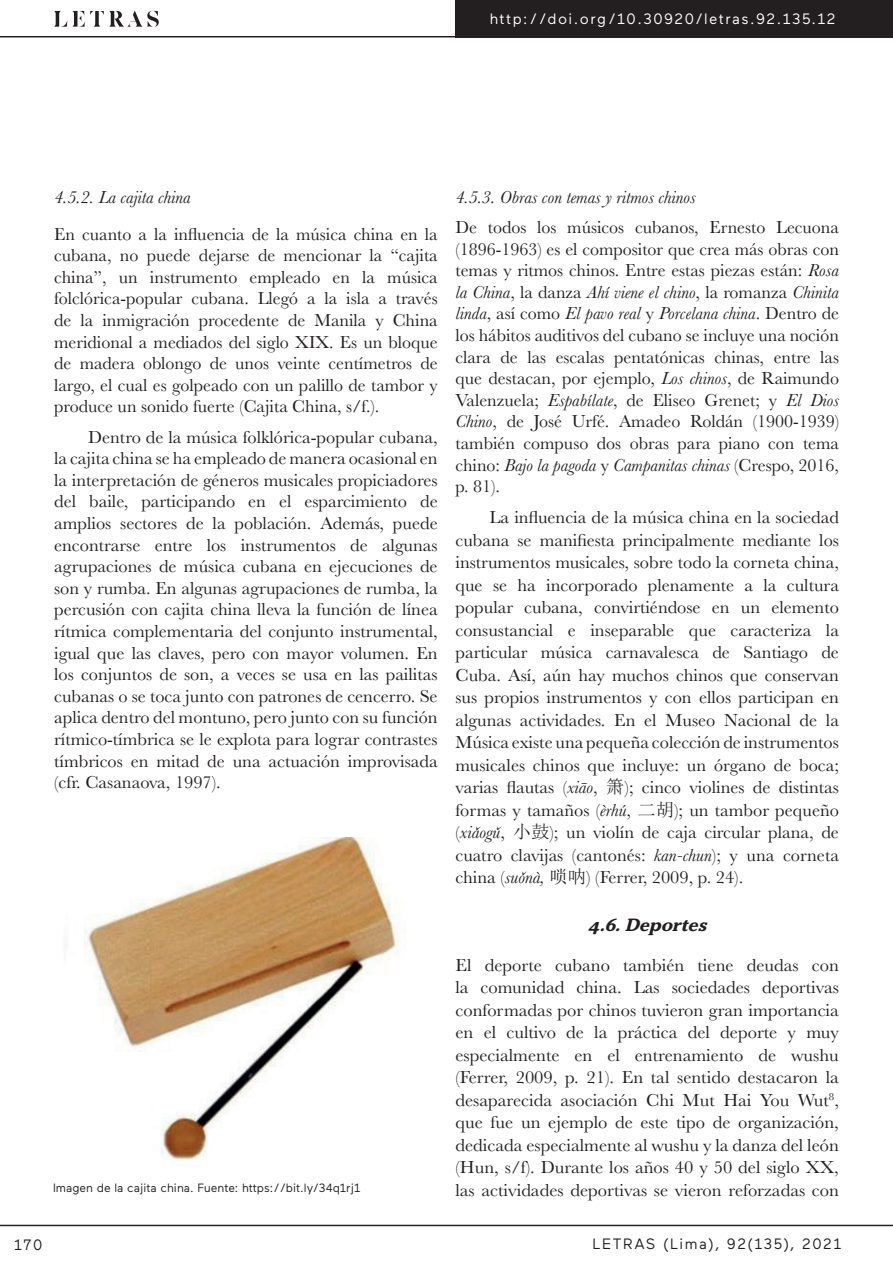
<style>
.page{position:relative;width:893px;height:1263px;background:#fff}
.page>*{position:absolute;margin:0;border:0;box-sizing:border-box;transform-origin:0 0}
.t1{font:18px/21.6px "Baskerville";color:#231f20;text-align:justify}
.t2{font:italic 18px "Baskerville";color:#231f20}
.t3{font:italic 700 18px "Kopius";color:#231f20}
.t4{font:15px "Maax";letter-spacing:.1em;color:#fff}
.t5{font:15px "Maax";letter-spacing:.1em;color:#231f20}
.t6{font:12px "Maax";color:#231f20}
.s1{font-style:italic}
.s2{font-family:"Sim Sun"}
</style>
<div class="page">
<div style="left:455px;top:0;width:438px;height:37px;background:#231f20"></div>
<svg style="left:54px;top:11px;width:105px;height:16px"></svg>
<hr style="left:0;top:36px;width:463px;height:1px;background:#231f20">
<hr style="left:0;top:1225px;width:893px;height:1px;background:#231f20">
<img style="left:84px;top:838px;width:315px;height:323px">
<p class="t4" style="left:490px;top:11px;width:347px">http://doi.org/10.30920/letras.92.135.12</p>
<p class="t2" style="left:54px;top:185px;width:138px">4.5.2. La cajita china</p>
<p class="t1" style="left:54px;top:223px;width:385px">En cuanto a la influencia de la música china en la cubana, no puede dejarse de mencionar la “cajita china”, un instrumento empleado en la música folclórica-popular cubana. Llegó a la isla a través de la inmigración procedente de Manila y China meridional a mediados del siglo XIX. Es un bloque de madera oblongo de unos veinte centímetros de largo, el cual es golpeado con un palillo de tambor y produce un sonido fuerte (Cajita China, s/f.).</p>
<p class="t1" style="left:54px;top:426px;width:385px;text-indent:34px">Dentro de la música folklórica-popular cubana, la cajita china se ha empleado de manera ocasional en la interpretación de géneros musicales propiciadores del baile, participando en el esparcimiento de amplios sectores de la población. Además, puede encontrarse entre los instrumentos de algunas agrupaciones de música cubana en ejecuciones de son y rumba. En algunas agrupaciones de rumba, la percusión con cajita china lleva la función de línea rítmica complementaria del conjunto instrumental, igual que las claves, pero con mayor volumen. En los conjuntos de son, a veces se usa en las pailitas cubanas o se toca junto con patrones de cencerro. Se aplica dentro del montuno, pero junto con su función rítmico-tímbrica se le explota para lograr contrastes tímbricos en mitad de una actuación improvisada (cfr. Casanaova, 1997).</p>
<p class="t6" style="left:53px;top:1181px;width:309px">Imagen de la cajita china. Fuente: https://bit.ly/34q1rj1</p>
<p class="t2" style="left:455px;top:185px;width:242px">4.5.3. Obras con temas y ritmos chinos</p>
<p class="t1" style="left:455px;top:217px;width:385px">De todos los músicos cubanos, Ernesto Lecuona (1896-1963) es el compositor que crea más obras con temas y ritmos chinos. Entre estas piezas están: <span class="s1">Rosa la China</span>, la danza <span class="s1">Ahí viene el chino</span>, la romanza <span class="s1">Chinita linda</span>, así como <span class="s1">El pavo real</span> y <span class="s1">Porcelana china</span>. Dentro de los hábitos auditivos del cubano se incluye una noción clara de las escalas pentatónicas chinas, entre las que destacan, por ejemplo, <span class="s1">Los chinos</span>, de Raimundo Valenzuela; <span class="s1">Espabílate</span>, de Eliseo Grenet; y <span class="s1">El Dios Chino</span>, de José Urfé. Amadeo Roldán (1900-1939) también compuso dos obras para piano con tema chino: <span class="s1">Bajo la pagoda</span> y <span class="s1">Campanitas chinas</span> (Crespo, 2016, p. 81).</p>
<p class="t1" style="left:455px;top:506px;width:385px;line-height:22.5px;text-indent:34px">La influencia de la música china en la sociedad cubana se manifiesta principalmente mediante los instrumentos musicales, sobre todo la corneta china, que se ha incorporado plenamente a la cultura popular cubana, convirtiéndose en un elemento consustancial e inseparable que caracteriza la particular música carnavalesca de Santiago de Cuba. Así, aún hay muchos chinos que conservan sus propios instrumentos y con ellos participan en algunas actividades. En el Museo Nacional de la Música existe una pequeña colección de instrumentos musicales chinos que incluye: un órgano de boca; varias flautas (<span class="s1">xiāo</span>, <span class="s2">箫</span>); cinco violines de distintas formas y tamaños (<span class="s1">èrhú</span>, <span class="s2">二胡</span>); un tambor pequeño (<span class="s1">xiǎogǔ</span>, <span class="s2">小鼓</span>); un violín de caja circular plana, de cuatro clavijas (cantonés: <span class="s1">kan-chun</span>); y una corneta china (<span class="s1">suǒnà,</span> <span class="s2">唢呐</span>) (Ferrer, 2009, p. 24).</p>
<p class="t3" style="left:588px;top:914px;width:126px">4.6.Deportes</p>
<p class="t1" style="left:455px;top:954px;width:385px;line-height:22.5px">El deporte cubano también tiene deudas con la comunidad china. Las sociedades deportivas conformadas por chinos tuvieron gran importancia en el cultivo de la práctica del deporte y muy especialmente en el entrenamiento de wushu (Ferrer, 2009, p. 21). En tal sentido destacaron la desaparecida asociación Chi Mut Hai You Wut<sup>8</sup>, que fue un ejemplo de este tipo de organización, dedicada especialmente al wushu y la danza del león (Hun, s/f). Durante los años 40 y 50 del siglo XX, las actividades deportivas se vieron reforzadas con</p>
<p class="t5" style="left:14px;top:1236px;width:30px">170</p>
<p class="t5" style="left:592px;top:1236px;width:250px">LETRAS (Lima), 92(135), 2021</p>
</div>
